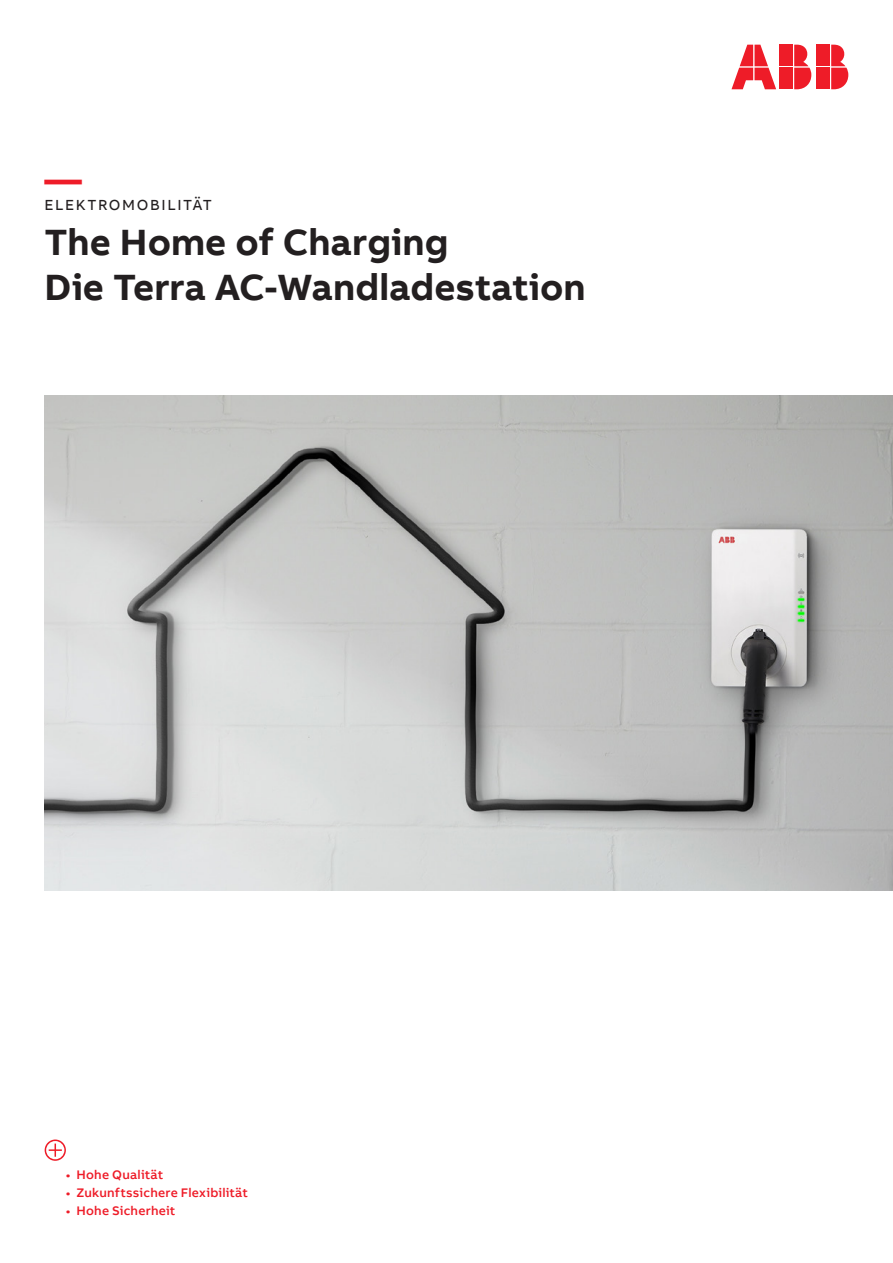
<style>
.page{position:relative;width:893px;height:1263px;background:#fff}
.page>*{position:absolute;margin:0;border:0;box-sizing:border-box;transform-origin:0 0}
.Information_Level_Su{font:700 37.5px "AB Bvoice";color:#231f20}
.Information_Level_He{font:700 37.5px "AB Bvoice";color:#231f20}
.Information_Level_He-2{font:700 37.5px "AB Bvoice";color:#ee1c28}
.Information_Level_Ca{font:15px "AB Bvoice";letter-spacing:.105em;color:#231f20}
.t1{font:500 12.75px "AB Bvoice";letter-spacing:.015em;color:#ee1c28}
</style>
<div class="page">
<img style="left:45px;top:396px;width:848px;height:495px">
<svg style="left:45px;top:1139px;width:21px;height:22px"></svg>
<div style="left:817px;top:45px;width:13px;height:21px;background:#ee1c28"></div>
<div style="left:817px;top:68px;width:13px;height:21px;background:#ee1c28"></div>
<svg style="left:831px;top:45px;width:17px;height:44px"></svg>
<svg style="left:731px;top:45px;width:45px;height:44px"></svg>
<div style="left:780px;top:45px;width:13px;height:21px;background:#ee1c28"></div>
<div style="left:780px;top:68px;width:13px;height:21px;background:#ee1c28"></div>
<svg style="left:794px;top:45px;width:17px;height:44px"></svg>
<p class="Information_Level_He-2" style="left:45px;top:155px;width:39px">—</p>
<p class="Information_Level_Ca" style="left:45px;top:196px;width:169px">ELEKTROMOBILITÄT</p>
<p class="Information_Level_He" style="left:45px;top:218px;width:405px">The Home of Charging</p>
<p class="Information_Level_Su" style="left:45px;top:263px;width:542px">Die Terra AC-Wandladestation</p>
<p class="t1" style="left:66px;top:1166px;width:99px">• Hohe Qualität</p>
<p class="t1" style="left:66px;top:1184px;width:184px">• Zukunftssichere Flexibilität</p>
<p class="t1" style="left:66px;top:1202px;width:111px">• Hohe Sicherheit</p>
</div>
